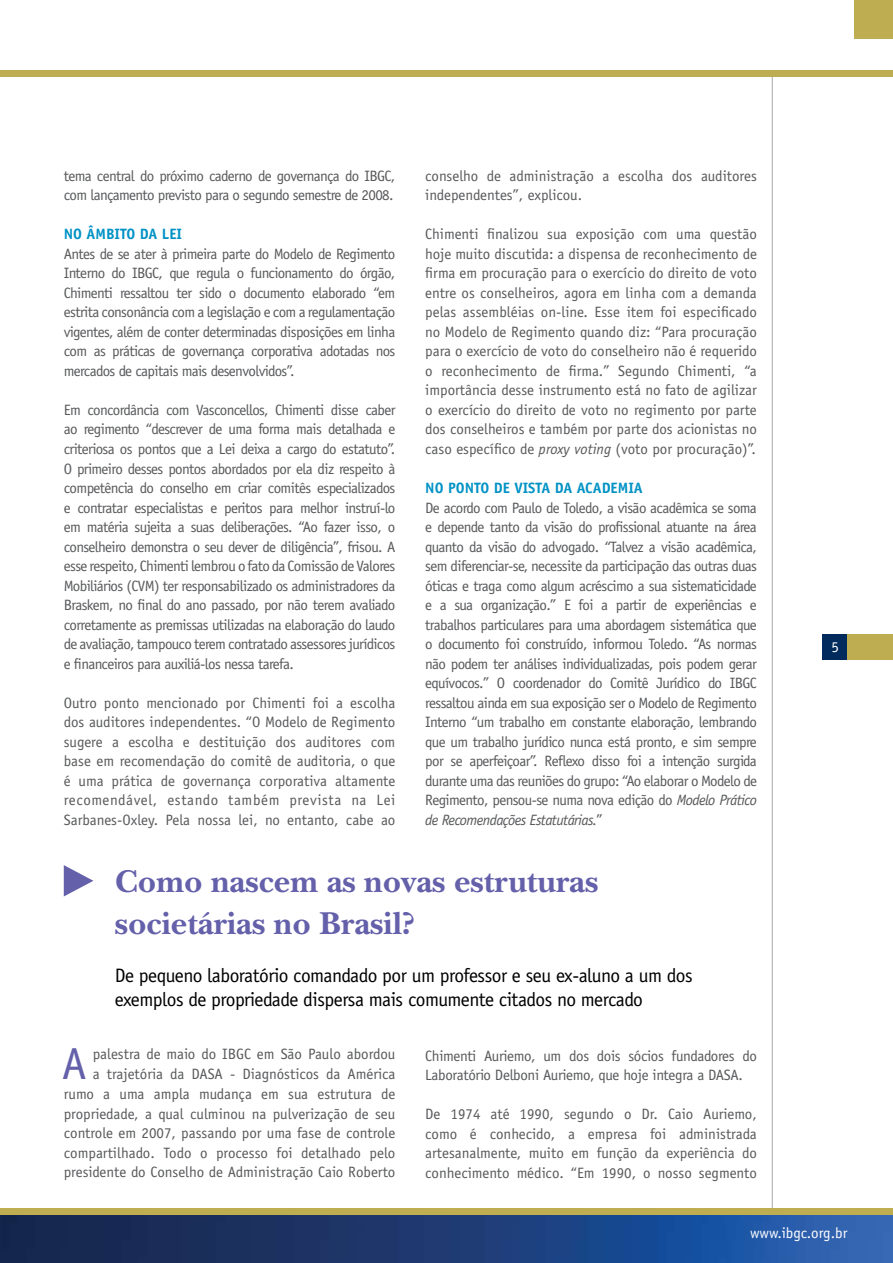
<style>
.page{position:relative;width:893px;height:1263px;background:#fff}
.page>*{position:absolute;margin:0;border:0;box-sizing:border-box;transform-origin:0 0}
.t1{font:45px "Officina Sans Std";color:#6460aa}
.t2{font:700 33px/42px "New Baskerville Std";color:#6460aa}
.t3{font:19.5px/24px "Officina Sans Std";letter-spacing:-.025em;color:#000}
.t4{font:15px/19.5px "Officina Sans Std";letter-spacing:-.02em;color:#58595b;text-align:justify}
.t5{font:15px/19.6px "Officina Sans Std";color:#58595b}
.t6{font:15px/19.5px "Officina Sans Std";letter-spacing:-.04em;color:#58595b}
.t7{font:700 15px "Officina Sans Std";color:#0092c5}
.t8{font:15px "Officina Sans Std";color:#fff}
.s1{font-style:italic}
</style>
<div class="page">
<img style="left:0;top:1215px;width:893px;height:48px">
<div style="left:823px;top:634px;width:25px;height:25px;background:#002b5c"></div>
<div style="left:855px;top:0;width:38px;height:38px;background:#bfad52"></div>
<div style="left:847px;top:634px;width:46px;height:25px;background:#bfad52"></div>
<hr style="left:772px;top:72px;width:1px;height:1142px;background:#a7a9ac">
<div style="left:0;top:1209px;width:893px;height:6px;background:#bfad52"></div>
<div style="left:0;top:70px;width:893px;height:6px;background:#bfad52"></div>
<svg style="left:64px;top:865px;width:29px;height:31px"></svg>
<p class="t6" style="left:64px;top:166px;width:333px">tema central do próximo caderno de governança do IBGC, com lançamento previsto para o segundo semestre de 2008.</p>
<p class="t7" style="left:64px;top:225px;width:106px">NO ÂMBITO DA LEI</p>
<p class="t4" style="left:64px;top:244px;width:333px">Antes de se ater à primeira parte do Modelo de Regimento Interno do IBGC, que regula o funcionamento do órgão, Chimenti ressaltou ter sido o documento elaborado “em estrita consonância com a legislação e com a regulamentação vigentes, além de conter determinadas disposições em linha com as práticas de governança corporativa adotadas nos mercados de capitais mais desenvolvidos”.</p>
<p class="t4" style="left:64px;top:400px;width:333px">Em concordância com Vasconcellos, Chimenti disse caber ao regimento “descrever de uma forma mais detalhada e criteriosa os pontos que a Lei deixa a cargo do estatuto”.<br>O primeiro desses pontos abordados por ela diz respeito à competência do conselho em criar comitês especializados e contratar especialistas e peritos para melhor instruí-lo em matéria sujeita a suas deliberações. “Ao fazer isso, o conselheiro demonstra o seu dever de diligência”, frisou. A esse respeito, Chimenti lembrou o fato da Comissão de Valores Mobiliários (CVM) ter responsabilizado os administradores da Braskem, no final do ano passado, por não terem avaliado corretamente as premissas utilizadas na elaboração do laudo de avaliação, tampouco terem contratado assessores jurídicos e financeiros para auxiliá-los nessa tarefa.</p>
<p class="t4" style="left:64px;top:693px;width:333px">Outro ponto mencionado por Chimenti foi a escolha dos auditores independentes. “O Modelo de Regimento sugere a escolha e destituição dos auditores com base em recomendação do comitê de auditoria, o que é uma prática de governança corporativa altamente recomendável, estando também prevista na Lei Sarbanes-Oxley. Pela nossa lei, no entanto, cabe ao</p>
<p class="t5" style="left:425px;top:166px;width:333px">conselho de administração a escolha dos auditores independentes”, explicou.</p>
<p class="t4" style="left:425px;top:225px;width:333px">Chimenti finalizou sua exposição com uma questão hoje muito discutida: a dispensa de reconhecimento de firma em procuração para o exercício do direito de voto entre os conselheiros, agora em linha com a demanda pelas assembléias on-line. Esse item foi especificado no Modelo de Regimento quando diz: “Para procuração para o exercício de voto do conselheiro não é requerido o reconhecimento de firma.” Segundo Chimenti, “a importância desse instrumento está no fato de agilizar o exercício do direito de voto no regimento por parte dos conselheiros e também por parte dos acionistas no caso específico de <span class="s1">proxy voting</span> (voto por procuração)”.</p>
<p class="t7" style="left:425px;top:478px;width:161px">NO PONTODE VISTADA ACADEMIA</p>
<p class="t4" style="left:425px;top:498px;width:333px">De acordo com Paulo de Toledo, a visão acadêmica se soma e depende tanto da visão do profissional atuante na área quanto da visão do advogado. “Talvez a visão acadêmica, sem diferenciar-se, necessite da participação das outras duas óticas e traga como algum acréscimo a sua sistematicidade e a sua organização.” E foi a partir de experiências e trabalhos particulares para uma abordagem sistemática que o documento foi construído, informou Toledo. “As normas não podem ter análises individualizadas, pois podem gerar equívocos.” O coordenador do Comitê Jurídico do IBGC ressaltou ainda em sua exposição ser o Modelo de Regimento Interno “um trabalho em constante elaboração, lembrando que um trabalho jurídico nunca está pronto, e sim sempre por se aperfeiçoar”. Reflexo disso foi a intenção surgida durante uma das reuniões do grupo: “Ao elaborar o Modelo de Regimento, pensou-se numa nova edição do <span class="s1">Modelo Prático de Recomendações Estatutárias.</span>”</p>
<h2 class="t2" style="left:115px;top:861px;width:485px">Como nascem as novas estruturas societárias no Brasil?</h2>
<h3 class="t3" style="left:115px;top:964px;width:579px">De pequeno laboratório comandado por um professor e seu ex-aluno a um dos exemplos de propriedade dispersa mais comumente citados no mercado</h3>
<p class="t5" style="left:64px;top:1044px;width:333px;text-align:right">palestra de maio do IBGC em São Paulo abordou<br>a trajetória da DASA - Diagnósticos da América rumo a uma ampla mudança em sua estrutura de propriedade, a qual culminou na pulverização de seu controle em 2007, passando por uma fase de controle compartilhado. Todo o processo foi detalhado pelo presidente do Conselho de Administração Caio Roberto</p>
<p class="t4" style="left:425px;top:1046px;width:333px">Chimenti Auriemo, um dos dois sócios fundadores do<br>Laboratório Delboni Auriemo, que hoje integra a DASA.</p>
<h1 class="t1" style="left:62px;top:1038px;width:27px">A</h1>
<p class="t4" style="left:425px;top:1104px;width:333px">De 1974 até 1990, segundo o Dr. Caio Auriemo, como é conhecido, a empresa foi administrada artesanalmente, muito em função da experiência do conhecimento médico. “Em 1990, o nosso segmento</p>
<p class="t8" style="left:831px;top:638px;width:9px">5</p>
<p class="t8" style="left:750px;top:1224px;width:99px">www.ibgc.org.br</p>
</div>
